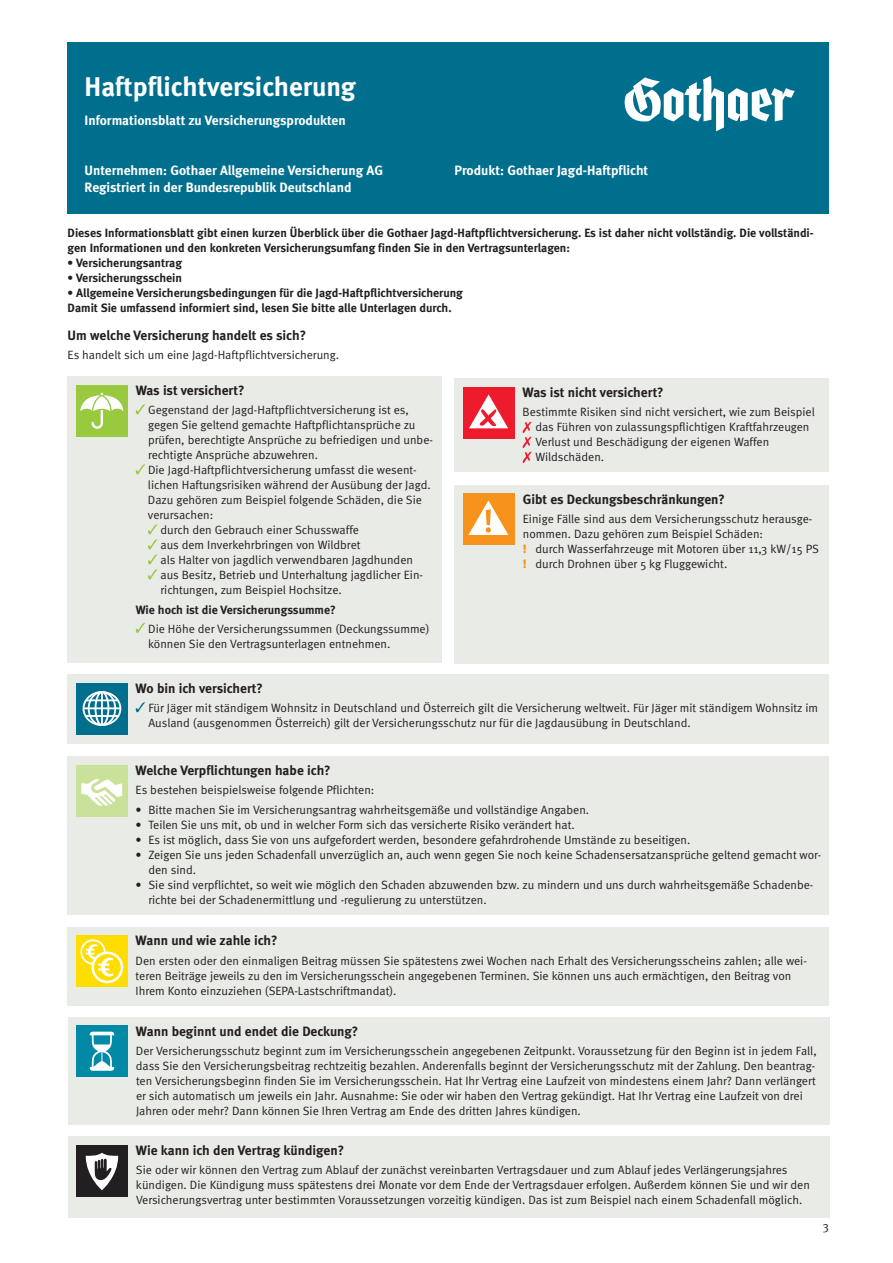
<style>
.page{position:relative;width:893px;height:1263px;background:#fff}
.page>*{position:absolute;margin:0;border:0;box-sizing:border-box;transform-origin:0 0}
.t1{font:700 27px "Meta";color:#fff}
.t2{font:700 13.5px "Meta";color:#231f20}
.t3{font:700 13.5px "Meta";color:#fff}
.t4{font:12px/15px "Meta Normal";color:#231f20}
.t5{font:700 12px/15px "Meta";color:#231f20}
.t6{font:12px "Meta Normal LF";color:#231f20}
.s1{font-family:"Meta";font-weight:900;color:#f7931d}
</style>
<div class="page">
<div style="left:68px;top:43px;width:761px;height:171px;background:#006f8e"></div>
<svg style="left:625px;top:76px;width:170px;height:55px"></svg>
<div style="left:68px;top:377px;width:374px;height:286px;background:#e9ebe7"></div>
<svg style="left:136px;top:404px;width:9px;height:10px"></svg>
<svg style="left:148px;top:524px;width:9px;height:55px"></svg>
<svg style="left:136px;top:623px;width:9px;height:10px"></svg>
<svg style="left:136px;top:464px;width:9px;height:10px"></svg>
<div style="left:76px;top:385px;width:51px;height:51px;background:#98c93e"></div>
<svg style="left:80px;top:393px;width:43px;height:36px"></svg>
<div style="left:455px;top:379px;width:374px;height:93px;background:#e9ebe7"></div>
<svg style="left:523px;top:422px;width:8px;height:41px"></svg>
<div style="left:463px;top:387px;width:51px;height:51px;background:#ee1b2d"></div>
<svg style="left:469px;top:394px;width:39px;height:34px"></svg>
<div style="left:455px;top:485px;width:374px;height:178px;background:#e9ebe7"></div>
<div style="left:463px;top:494px;width:51px;height:51px;background:#f7931d"></div>
<svg style="left:468px;top:500px;width:40px;height:35px"></svg>
<div style="left:68px;top:674px;width:761px;height:70px;background:#e9ebe7"></div>
<svg style="left:136px;top:702px;width:9px;height:10px"></svg>
<svg style="left:76px;top:683px;width:51px;height:51px;background:#157b97"></svg>
<div style="left:83px;top:691px;width:38px;height:35px;border:2px solid #fff;border-radius:50%"></div>
<div style="left:88px;top:691px;width:28px;height:35px;border:2px solid #fff;border-radius:50%"></div>
<div style="left:95px;top:691px;width:14px;height:35px;border:2px solid #fff;border-radius:50%"></div>
<hr style="left:101px;top:692px;width:2px;height:33px;background:#fff">
<hr style="left:86px;top:699px;width:32px;height:2px;background:#fff">
<hr style="left:86px;top:715px;width:32px;height:2px;background:#fff">
<hr style="left:84px;top:707px;width:36px;height:2px;background:#fff">
<div style="left:68px;top:756px;width:761px;height:159px;background:#e9ebe7"></div>
<div style="left:76px;top:765px;width:51px;height:51px;background:#cae19a"></div>
<svg style="left:81px;top:779px;width:41px;height:27px"></svg>
<div style="left:68px;top:1017px;width:761px;height:107px;background:#e9ebe7"></div>
<div style="left:76px;top:1026px;width:51px;height:51px;background:#0189a6"></div>
<svg style="left:90px;top:1032px;width:24px;height:39px"></svg>
<div style="left:68px;top:927px;width:761px;height:78px;background:#e9ebe7"></div>
<div style="left:76px;top:935px;width:51px;height:51px;background:#ffdd01"></div>
<svg style="left:81px;top:940px;width:24px;height:24px"></svg>
<div style="left:80px;top:939px;width:26px;height:25px;border:2px solid #fff;border-radius:50%"></div>
<svg style="left:93px;top:953px;width:29px;height:29px"></svg>
<div style="left:91px;top:951px;width:32px;height:32px;border:3px solid #fff;border-radius:50%"></div>
<svg style="left:86px;top:944px;width:27px;height:32px"></svg>
<div style="left:68px;top:1136px;width:761px;height:82px;background:#e9ebe7"></div>
<div style="left:76px;top:1145px;width:51px;height:51px;background:#231f20"></div>
<svg style="left:86px;top:1153px;width:32px;height:37px"></svg>
<h1 class="t1" style="left:85px;top:77px;width:273px">Haftpflichtversicherung</h1>
<p class="t3" style="left:85px;top:116px;width:263px">Informationsblatt zu Versicherungsprodukten</p>
<p class="t3" style="left:85px;top:166px;width:300px">Unternehmen: Gothaer Allgemeine Versicherung AG</p>
<p class="t3" style="left:455px;top:166px;width:195px">Produkt: Gothaer Jagd-Haftpflicht</p>
<p class="t3" style="left:85px;top:183px;width:268px">Registriert in der Bundesrepublik Deutschland</p>
<p class="t5" style="left:68px;top:227px;width:748px">Dieses Informationsblatt gibt einen kurzen Überblick über die Gothaer Jagd-Haftpflichtversicherung. Es ist daher nicht vollständig. Die vollständi&shy;gen Informationen und den konkreten Versicherungsumfang finden Sie in den Vertragsunterlagen:</p>
<p class="t5" style="left:68px;top:257px;width:116px">• Versicherungsantrag</p>
<p class="t5" style="left:68px;top:272px;width:116px">• Versicherungsschein</p>
<p class="t5" style="left:68px;top:287px;width:397px">• Allgemeine Versicherungsbedingungen für die Jagd-Haftpflichtversicherung<br>Damit Sie umfassend informiert sind, lesen Sie bitte alle Unterlagen durch.</p>
<p class="t2" style="left:68px;top:330px;width:240px">Um welche Versicherung handelt es sich?</p>
<p class="t4" style="left:68px;top:349px;width:273px">Es handelt sich um eine Jagd-Haftpflichtversicherung.</p>
<p class="t2" style="left:136px;top:386px;width:110px">Was ist versichert?</p>
<p class="t4" style="left:148px;top:404px;width:262px">Gegenstand der Jagd-Haftpflichtversicherung ist es,</p>
<p class="t4" style="left:148px;top:419px;width:269px">gegen Sie geltend gemachte Haftpflichtansprüche zu</p>
<p class="t4" style="left:148px;top:434px;width:286px">prüfen, berechtigte Ansprüche zu befriedigen und unbe-</p>
<p class="t4" style="left:148px;top:449px;width:171px">rechtigte Ansprüche abzuwehren.</p>
<p class="t4" style="left:148px;top:464px;width:270px">Die Jagd-Haftpflichtversicherung umfasst die wesent-</p>
<p class="t4" style="left:148px;top:479px;width:284px">lichen Haftungsrisiken während der Ausübung der Jagd.</p>
<p class="t4" style="left:148px;top:494px;width:276px">Dazu gehören zum Beispiel folgende Schäden, die Sie</p>
<p class="t4" style="left:148px;top:509px;width:67px">verursachen:</p>
<p class="t4" style="left:160px;top:524px;width:200px">durch den Gebrauch einer Schusswaffe</p>
<p class="t4" style="left:160px;top:539px;width:202px">aus dem Inverkehrbringen von Wildbret</p>
<p class="t4" style="left:160px;top:554px;width:254px">als Halter von jagdlich verwendbaren Jagdhunden</p>
<p class="t4" style="left:160px;top:569px;width:264px">aus Besitz, Betrieb und Unterhaltung jagdlicher Ein-</p>
<p class="t4" style="left:160px;top:584px;width:183px">richtungen, zum Beispiel Hochsitze.</p>
<p class="t5" style="left:136px;top:603px;width:202px">Wie hoch ist die Versicherungssumme?</p>
<p class="t4" style="left:148px;top:622px;width:283px">Die Höhe der Versicherungssummen (Deckungssumme) können Sie den Vertragsunterlagen entnehmen.</p>
<p class="t2" style="left:523px;top:388px;width:143px">Was ist nicht versichert?</p>
<p class="t4" style="left:535px;top:406px;width:281px;text-indent:-13px">Bestimmte Risiken sind nicht versichert, wie zum Beispiel das Führen von zulassungspflichtigen Kraftfahrzeugen Verlust und Beschädigung der eigenen Waffen Wildschäden.</p>
<p class="t2" style="left:523px;top:494px;width:204px">Gibt es Deckungsbeschränkungen?</p>
<p class="t4" style="left:523px;top:512px;width:298px">Einige Fälle sind aus dem Versicherungsschutz herausge&shy;nommen. Dazu gehören zum Beispiel Schäden:<br><span class="s1">!</span> durch Wasserfahrzeuge mit Motoren über 11,3 kW/15 PS <span class="s1">!</span> durch Drohnen über 5 kg Fluggewicht.</p>
<p class="t2" style="left:136px;top:684px;width:129px">Wo bin ich versichert?</p>
<p class="t4" style="left:148px;top:702px;width:671px">Für Jäger mit ständigem Wohnsitz in Deutschland und Österreich gilt die Versicherung weltweit. Für Jäger mit ständigem Wohnsitz im<br>Ausland (ausgenommen Österreich) gilt der Versicherungsschutz nur für die Jagdausübung in Deutschland.</p>
<p class="t2" style="left:136px;top:766px;width:197px">Welche Verpflichtungen habe ich?</p>
<p class="t4" style="left:136px;top:784px;width:240px">Es bestehen beispielsweise folgende Pflichten:</p>
<p class="t4" style="left:136px;top:803px;width:455px">• Bitte machen Sie im Versicherungsantrag wahrheitsgemäße und vollständige Angaben.</p>
<p class="t4" style="left:136px;top:818px;width:441px">• Teilen Sie uns mit, ob und in welcher Form sich das versicherte Risiko verändert hat.</p>
<p class="t4" style="left:136px;top:833px;width:556px">• Es ist möglich, dass Sie von uns aufgefordert werden, besondere gefahrdrohende Umstände zu beseitigen.</p>
<p class="t4" style="left:148px;top:848px;width:674px;text-indent:-13px">• Zeigen Sie uns jeden Schadenfall unverzüglich an, auch wenn gegen Sie noch keine Schadensersatzansprüche geltend gemacht wor&shy;den sind.</p>
<p class="t4" style="left:148px;top:878px;width:666px;text-indent:-13px">• Sie sind verpflichtet, so weit wie möglich den Schaden abzuwenden bzw. zu mindern und uns durch wahrheitsgemäße Schadenbe&shy;richte bei der Schadenermittlung und -regulierung zu unterstützen.</p>
<p class="t2" style="left:136px;top:936px;width:143px">Wann und wie zahle ich?</p>
<p class="t4" style="left:136px;top:954px;width:673px">Den ersten oder den einmaligen Beitrag müssen Sie spätestens zwei Wochen nach Erhalt des Versicherungsscheins zahlen; alle wei&shy;teren Beiträge jeweils zu den im Versicherungsschein angegebenen Terminen. Sie können uns auch ermächtigen, den Beitrag von<br>Ihrem Konto einzuziehen (SEPA-Lastschriftmandat).</p>
<p class="t2" style="left:136px;top:1026px;width:224px">Wann beginnt und endet die Deckung?</p>
<p class="t4" style="left:136px;top:1044px;width:682px">Der Versicherungsschutz beginnt zum im Versicherungsschein angegebenen Zeitpunkt. Voraussetzung für den Beginn ist in jedem Fall, dass Sie den Versicherungsbeitrag rechtzeitig bezahlen. Anderenfalls beginnt der Versicherungsschutz mit der Zahlung. Den beantrag&shy;ten Versicherungsbeginn finden Sie im Versicherungsschein. Hat Ihr Vertrag eine Laufzeit von mindestens einem Jahr? Dann verlängert er sich automatisch um jeweils ein Jahr. Ausnahme: Sie oder wir haben den Vertrag gekündigt. Hat Ihr Vertrag eine Laufzeit von drei Jahren oder mehr? Dann können Sie Ihren Vertrag am Ende des dritten Jahres kündigen.</p>
<p class="t2" style="left:136px;top:1146px;width:210px">Wie kann ich den Vertrag kündigen?</p>
<p class="t4" style="left:136px;top:1164px;width:675px">Sie oder wir können den Vertrag zum Ablauf der zunächst vereinbarten Vertragsdauer und zum Ablauf jedes Verlängerungsjahres kündigen. Die Kündigung muss spätestens drei Monate vor dem Ende der Vertragsdauer erfolgen. Außerdem können Sie und wir den<br>Versicherungsvertrag unter bestimmten Voraussetzungen vorzeitig kündigen. Das ist zum Beispiel nach einem Schadenfall möglich.</p>
<p class="t6" style="left:822px;top:1224px;width:8px">3</p>
</div>
